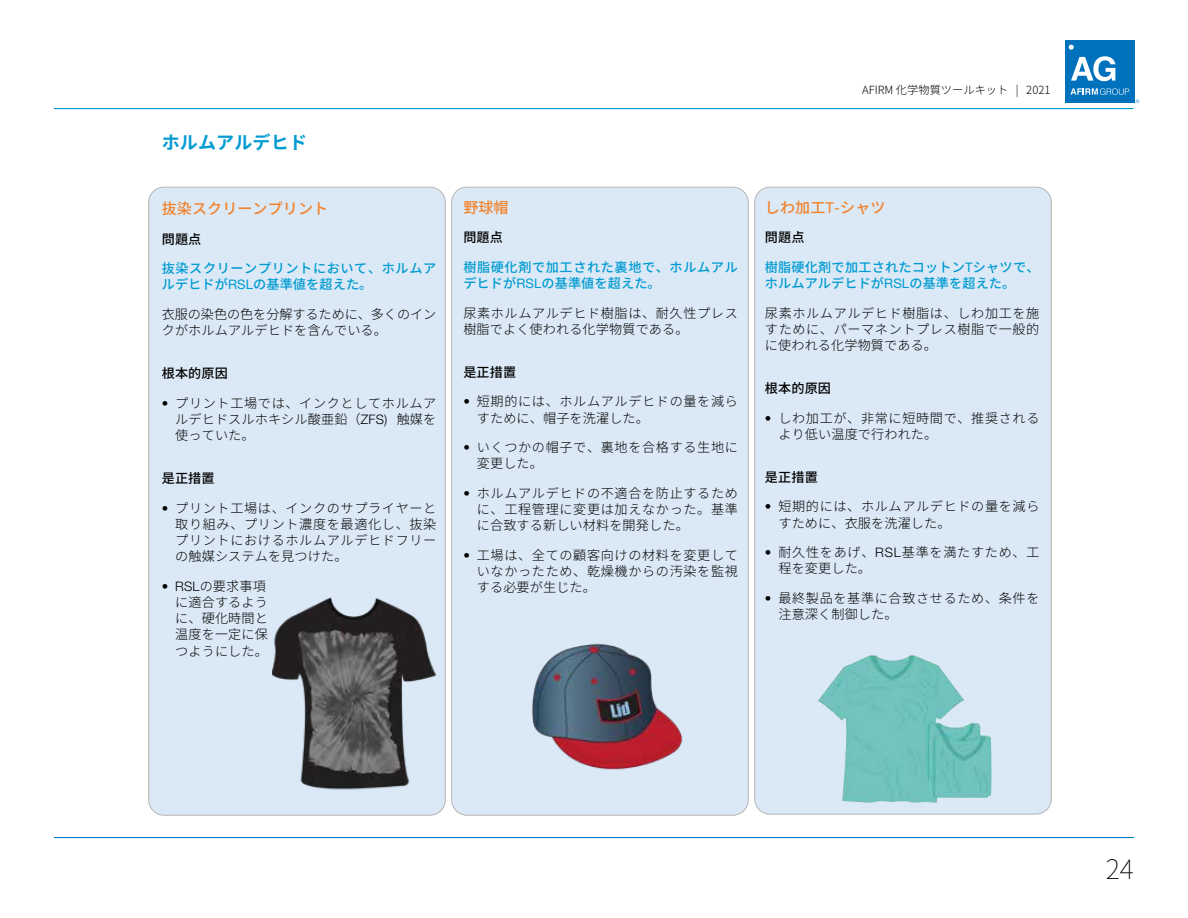
<style>
.page{position:relative;width:1188px;height:918px;background:#fff}
.page>*{position:absolute;margin:0;border:0;box-sizing:border-box;transform-origin:0 0}
.t1{font:200 27px "Source Han Sans";color:#000}
.t2{font:700 18px "Source Han Sans";letter-spacing:.01em;color:#009bd2}
.t3{font:500 15px "Source Han Sans";letter-spacing:.01em;color:#f2822b}
.t4{font:300 13.2px/16.2px "Source Han Sans";letter-spacing:.05em;color:#000}
.t5{font:500 13.2px/16.2px "Source Han Sans";letter-spacing:.05em;color:#009bd2}
.t6{font:500 13.2px/16.2px "Source Han Sans";letter-spacing:.015em;color:#009bd2}
.t7{font:300 13.2px/16.2px "Source Han Sans";letter-spacing:-.005em;color:#000}
.t8{font:300 13.2px/16.2px "Source Han Sans";letter-spacing:.01em;color:#000}
.t9{font:500 13.2px "Source Han Sans";letter-spacing:.01em;color:#000}
.t10{font:300 11.25px "Source Han Sans";color:#000}
.s1{font-family:"Helvetica Neue LT Std";font-weight:400}
.s2{font-family:"Helvetica Neue LT Std"}
</style>
<div class="page">
<div style="left:1065px;top:40px;width:69px;height:63px;background:#0071bd"></div>
<svg style="left:1069px;top:45px;width:5px;height:5px"></svg>
<svg style="left:1071px;top:56px;width:44px;height:25px"></svg>
<svg style="left:1070px;top:88px;width:59px;height:7px"></svg>
<hr style="left:54px;top:837px;width:1080px;height:1px;background:#007dc5">
<hr style="left:54px;top:108px;width:1079px;height:1px;background:#009bd2">
<div style="left:755px;top:187px;width:296px;height:627px;background:#dbe9f6;border-radius:15px"></div>
<div style="left:149px;top:187px;width:296px;height:628px;background:#dbe9f6;border-radius:15px"></div>
<div style="left:452px;top:187px;width:296px;height:628px;background:#dbe9f6;border-radius:15px"></div>
<img style="left:532px;top:643px;width:151px;height:127px">
<img style="left:818px;top:655px;width:174px;height:148px">
<img style="left:272px;top:597px;width:164px;height:193px">
<h2 class="t2" style="left:162px;top:133px;width:147px">ホルムアルデヒド</h2>
<p class="t3" style="left:162px;top:200px;width:168px">抜染スクリーンプリント</p>
<p class="t9" style="left:162px;top:231px;width:41px">問題点</p>
<p class="t5" style="left:162px;top:261px;width:276px">抜染スクリーンプリントにおいて、ホルムアルデヒドが<span class="s1">RSL</span>の基準値を超えた。</p>
<p class="t7" style="left:162px;top:306px;width:276px">衣服の染色の色を分解するために、多くのインクがホルムアルデヒドを含んでいる。</p>
<p class="t9" style="left:162px;top:366px;width:68px">根本的原因</p>
<p class="t4" style="left:175px;top:395px;width:263px;text-align:justify;text-indent:-14px"><span class="s2">•</span> プリント工場では、インクとしてホルムアルデヒドスルホキシル酸亜鉛（<span class="s2">ZFS)</span> 触媒を使っていた。</p>
<p class="t9" style="left:162px;top:471px;width:54px">是正措置</p>
<p class="t4" style="left:175px;top:500px;width:263px;text-align:justify;text-indent:-14px"><span class="s2">•</span> プリント工場は、インクのサプライヤーと取り組み、プリント濃度を最適化し、抜染プリントにおけるホルムアルデヒドフリーの触媒システムを見つけた。</p>
<p class="t8" style="left:175px;top:578px;width:94px;text-indent:-14px"><span class="s2">• RSL</span>の要求事項に適合するように、硬化時間と温度を一定に保つようにした。</p>
<p class="t10" style="left:862px;top:83px;width:190px">AFIRM 化学物質ツールキット | 2021</p>
<p class="t3" style="left:463px;top:199px;width:47px">野球帽</p>
<p class="t9" style="left:463px;top:230px;width:41px">問題点</p>
<p class="t5" style="left:463px;top:259px;width:276px">樹脂硬化剤で加工された裏地で、ホルムアルデヒドが<span class="s1">RSL</span>の基準値を超えた。</p>
<p class="t4" style="left:463px;top:305px;width:276px">尿素ホルムアルデヒド樹脂は、耐久性プレス樹脂でよく使われる化学物質である。</p>
<p class="t9" style="left:463px;top:365px;width:54px">是正措置</p>
<p class="t4" style="left:477px;top:394px;width:263px;text-indent:-14px"><span class="s2">•</span> 短期的には、ホルムアルデヒドの量を減らすために、帽子を洗濯した。</p>
<p class="t4" style="left:477px;top:440px;width:263px;text-indent:-14px"><span class="s2">•</span> いくつかの帽子で、裏地を合格する生地に変更した。</p>
<p class="t4" style="left:477px;top:485px;width:263px;text-align:justify;text-indent:-14px"><span class="s2">•</span> ホルムアルデヒドの不適合を防止するために、工程管理に変更は加えなかった。基準に合致する新しい材料を開発した。</p>
<p class="t4" style="left:477px;top:547px;width:263px;text-align:justify;text-indent:-14px"><span class="s2">•</span> 工場は、全ての顧客向けの材料を変更していなかったため、乾燥機からの汚染を監視する必要が生じた。</p>
<p class="t3" style="left:765px;top:199px;width:122px">しわ加工<span class="s1">T-</span>シャツ</p>
<p class="t9" style="left:765px;top:230px;width:41px">問題点</p>
<p class="t6" style="left:765px;top:259px;width:276px">樹脂硬化剤で加工されたコットン<span class="s1">T</span>シャツで、ホルムアルデヒドが<span class="s1">RSL</span>の基準を超えた。</p>
<p class="t4" style="left:765px;top:305px;width:276px;text-align:justify">尿素ホルムアルデヒド樹脂は、しわ加工を施すために、パーマネントプレス樹脂で一般的に使われる化学物質である。</p>
<p class="t9" style="left:765px;top:381px;width:68px">根本的原因</p>
<p class="t4" style="left:778px;top:410px;width:263px;text-indent:-14px"><span class="s2">•</span> しわ加工が、非常に短時間で、推奨されるより低い温度で行われた。</p>
<p class="t9" style="left:765px;top:470px;width:54px">是正措置</p>
<p class="t4" style="left:778px;top:499px;width:263px;text-indent:-14px"><span class="s2">•</span> 短期的には、ホルムアルデヒドの量を減らすために、衣服を洗濯した。</p>
<p class="t4" style="left:778px;top:545px;width:263px;text-indent:-14px"><span class="s2">•</span> 耐久性をあげ、<span class="s2">RSL</span>基準を満たすため、工程を変更した。</p>
<p class="t4" style="left:778px;top:590px;width:263px;text-indent:-14px"><span class="s2">•</span> 最終製品を基準に合致させるため、条件を注意深く制御した。</p>
<h1 class="t1" style="left:1106px;top:854px;width:30px">24</h1>
</div>
